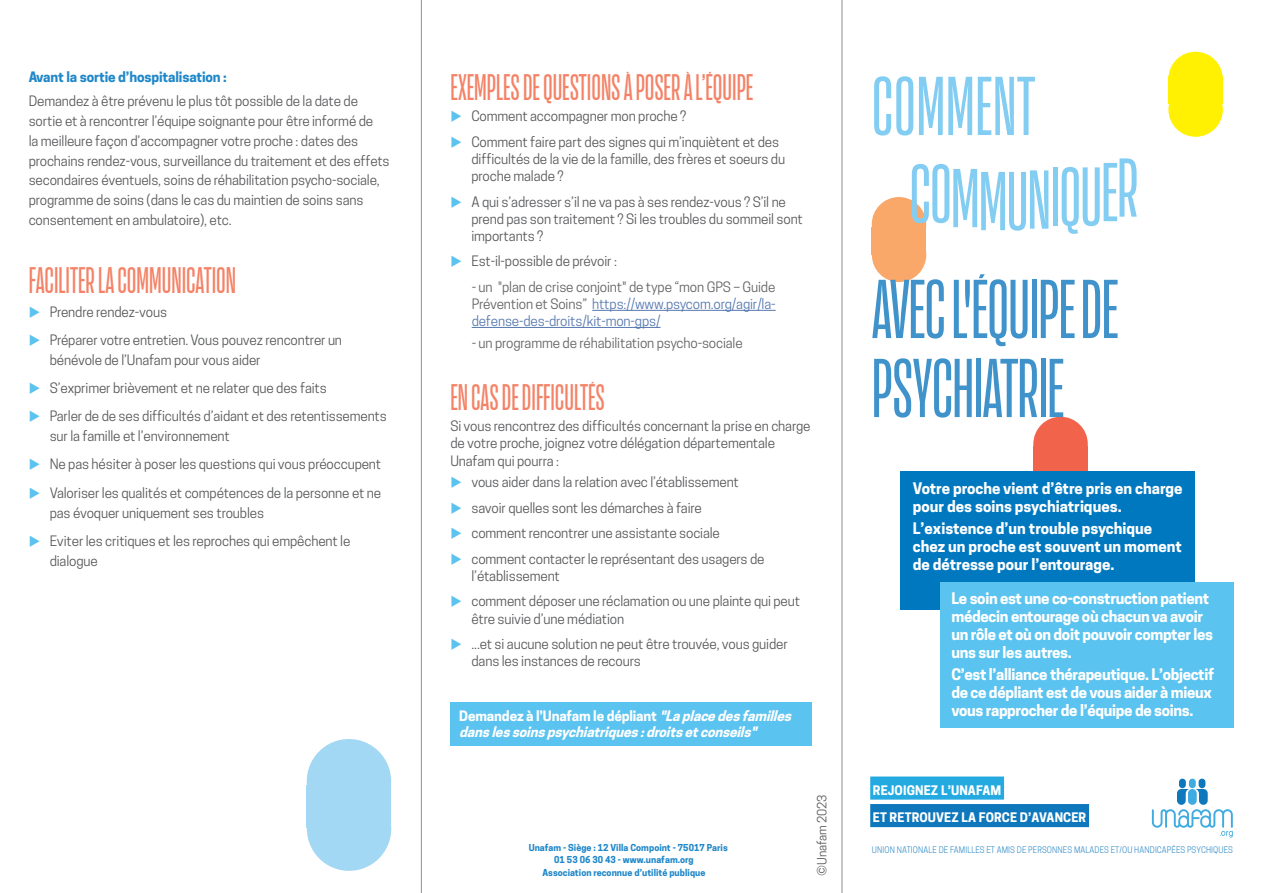
<style>
.page{position:relative;width:1263px;height:893px;background:#fff}
.page>*{position:absolute;margin:0;border:0;box-sizing:border-box;transform-origin:0 0}
.t1{font:81.6px "Action Cond Regular Web Grade 2";letter-spacing:-.01em;color:#3f93ca}
.t2{font:81.6px "Action Cond Regular Web Grade 2";letter-spacing:-.01em;color:#83cdf2}
.t3{font:81.6px "Action Cond Regular Web Grade 2";letter-spacing:.01em;color:#83cdf2}
.Titre_1_sans_filet{font:36px "Action Cond Regular Web Grade 2";color:#f48266}
.t4{font:700 15px/18px "Cooper Hewitt";letter-spacing:-.02em;color:#fff}
.t5{font:700 15px/18px "Cooper Hewitt";color:#fff}
.t6{font:13.5px/19.8px "Cooper Hewitt";letter-spacing:-.01em;color:#57585a}
.t7{font:13.5px/17.1px "Cooper Hewitt";letter-spacing:-.01em;color:#5678b0;text-align:justify}
.t8{font:italic 700 13.5px/16.2px "Cooper Hewitt";color:#fff}
.t9{font:13.5px "Cooper Hewitt";letter-spacing:-.01em;color:#636366}
.t10{font:700 13.5px "Cooper Hewitt";letter-spacing:-.01em;color:#2088c9}
.t11{font:700 12.3px "Cooper Hewitt";letter-spacing:.01em;color:#fff}
.t12{font:12px "Cooper Hewitt";letter-spacing:-.01em;color:#57585a}
.Bloc_notes{font:700 9px/12px "Cooper Hewitt";letter-spacing:.005em;color:#2088c9}
.t13{font:8.55px "Cooper Hewitt";letter-spacing:.015em;color:#3f93ca;scale:.93 1}
.s1{color:#636366}
.s2{font-style:normal}
</style>
<div class="page">
<div style="left:1033px;top:447px;width:55px;height:27px;background:#f1634b"></div>
<div style="left:1033px;top:417px;width:55px;height:54px;background:#f1634b;border-radius:50%"></div>
<div style="left:307px;top:786px;width:84px;height:42px;background:#a3d8f4"></div>
<div style="left:307px;top:739px;width:84px;height:84px;background:#a3d8f4;border-radius:50%"></div>
<div style="left:307px;top:786px;width:84px;height:85px;background:#a3d8f4;border-radius:50%"></div>
<hr style="left:842px;top:0;width:1px;height:893px;background:#231f20">
<hr style="left:421px;top:0;width:1px;height:893px;background:#231f20">
<hr style="left:592px;top:310px;width:184px;height:1px;background:#5678b0">
<hr style="left:472px;top:327px;width:188px;height:1px;background:#5678b0">
<svg style="left:1152px;top:779px;width:81px;height:59px"></svg>
<div style="left:870px;top:776px;width:134px;height:24px;background:#24aae1"></div>
<div style="left:870px;top:804px;width:219px;height:23px;background:#0f78bd"></div>
<div style="left:900px;top:471px;width:295px;height:138px;background:#0078c0"></div>
<div style="left:451px;top:702px;width:361px;height:43px;background:#5bc3ef"></div>
<div style="left:940px;top:582px;width:293px;height:145px;background:#5bc3ef"></div>
<div style="left:872px;top:227px;width:54px;height:27px;background:#f9a86a"></div>
<div style="left:872px;top:197px;width:54px;height:54px;background:#f9a86a;border-radius:50%"></div>
<div style="left:872px;top:228px;width:54px;height:54px;background:#f9a86a;border-radius:50%"></div>
<div style="left:1168px;top:76px;width:55px;height:27px;background:#fff101"></div>
<div style="left:1168px;top:52px;width:55px;height:54px;background:#fff101;border-radius:50%"></div>
<div style="left:1168px;top:82px;width:55px;height:55px;background:#fff101;border-radius:50%"></div>
<p class="t10" style="left:29px;top:69px;width:200px">Avant la sortie d’hospitalisation :</p>
<p class="t6" style="left:29px;top:91px;width:362px">Demandez à être prévenu le plus tôt possible de la date de sortie et à rencontrer l’équipe soignante pour être informé de<br>la meilleure façon d’accompagner votre proche : dates des prochains rendez-vous, surveillance du traitement et des effets secondaires éventuels, soins de réhabilitation psycho-sociale, programme de soins (dans le cas du maintien de soins sans consentement en ambulatoire), etc.</p>
<p class="Titre_1_sans_filet" style="left:29px;top:261px;width:209px">FACILITER LA COMMUNICATION</p>
<p class="t6" style="left:50px;top:302px;width:119px">Prendre rendez-vous</p>
<p class="t6" style="left:50px;top:330px;width:294px">Préparer votre entretien. Vous pouvez rencontrer un bénévole de l’Unafam pour vous aider</p>
<p class="t6" style="left:50px;top:378px;width:279px">S’exprimer brièvement et ne relater que des faits</p>
<p class="t6" style="left:50px;top:406px;width:339px">Parler de de ses difficultés d’aidant et des retentissements sur la famille et l’environnement</p>
<p class="t6" style="left:50px;top:455px;width:333px">Ne pas hésiter à poser les questions qui vous préoccupent</p>
<p class="t6" style="left:50px;top:483px;width:333px">Valoriser les qualités et compétences de la personne et ne pas évoquer uniquement ses troubles</p>
<p class="t6" style="left:50px;top:531px;width:302px">Eviter les critiques et les reproches qui empêchent le dialogue</p>
<p class="Titre_1_sans_filet" style="left:450px;top:68px;width:304px">EXEMPLES DE QUESTIONS À POSER À L’ÉQUIPE</p>
<p class="t6" style="left:471px;top:106px;width:216px">Comment accompagner mon proche ?</p>
<p class="t6" style="left:471px;top:133px;width:315px;line-height:17.1px">Comment faire part des signes qui m’inquiètent et des difficultés de la vie de la famille, des frères et soeurs du proche malade ?</p>
<p class="t6" style="left:471px;top:193px;width:333px;line-height:17.1px">A qui s’adresser s’il ne va pas à ses rendez-vous ? S’il ne prend pas son traitement ? Si les troubles du sommeil sont importants ?</p>
<p class="t6" style="left:471px;top:251px;width:147px">Est-il-possible de prévoir :</p>
<p class="t7" style="left:472px;top:278px;width:305px"><span class="s1">- un "plan de crise conjoint" de type “mon GPS – Guide Prévention et Soins”</span> https://www.psycom.org/agir/la&shy;defense-des-droits/kit-mon-gps/</p>
<p class="t9" style="left:472px;top:335px;width:273px">- un programme de réhabilitation psycho-sociale</p>
<p class="Titre_1_sans_filet" style="left:450px;top:378px;width:156px">EN CAS DE DIFFICULTÉS</p>
<p class="t6" style="left:450px;top:418px;width:362px;line-height:17.1px">Si vous rencontrez des difficultés concernant la prise en charge de votre proche, joignez votre délégation départementale<br>Unafam qui pourra :</p>
<p class="t6" style="left:471px;top:472px;width:269px">vous aider dans la relation avec l’établissement</p>
<p class="t6" style="left:471px;top:498px;width:232px">savoir quelles sont les démarches à faire</p>
<p class="t6" style="left:471px;top:523px;width:250px">comment rencontrer une assistante sociale</p>
<p class="t6" style="left:471px;top:550px;width:295px;line-height:17.1px">comment contacter le représentant des usagers de l’établissement</p>
<p class="t6" style="left:471px;top:593px;width:330px;line-height:17.1px">comment déposer une réclamation ou une plainte qui peut être suivie d’une médiation</p>
<p class="t6" style="left:471px;top:635px;width:318px;line-height:17.1px">...et si aucune solution ne peut être trouvée, vous guider dans les instances de recours</p>
<p class="t8" style="left:459px;top:708px;width:337px"><span class="s2">Demandez à l’Unafam le dépliant</span> "Laplacedesfamilles danslessoinspsychiatriques:droitsetconseils"</p>
<p class="Bloc_notes" style="left:554px;top:842px;width:175px;text-indent:-26px">Unafam - Siège : 12 Villa Compoint - 75017 Paris<br>01 53 06 30 43 - www.unafam.org</p>
<p class="Bloc_notes" style="left:542px;top:867px;width:165px">Association reconnue d’utilité publique</p>
<p class="t12" style="left:815px;top:876px;width:83px;rotate:-90deg">©Unafam 2023</p>
<p class="t3" style="left:872px;top:64px;width:165px">COMMENT</p>
<p class="t2" style="left:909px;top:154px;width:231px">COMMUNIQUER</p>
<p class="t1" style="left:872px;top:267px;width:248px">AVEC L'ÉQUIPE DE</p>
<p class="t1" style="left:872px;top:346px;width:194px">PSYCHIATRIE</p>
<p class="t5" style="left:913px;top:479px;width:271px">Votre proche vient d’être pris en charge pour des soins psychiatriques.</p>
<p class="t5" style="left:913px;top:519px;width:270px">L’existence d’un trouble psychique chez un proche est souvent un moment de détresse pour l’entourage.</p>
<p class="t4" style="left:951px;top:590px;width:263px">Le soin est une co-construction patient médecin entourage où chacun va avoir un rôle et où on doit pouvoir compter les uns sur les autres.</p>
<p class="t4" style="left:951px;top:666px;width:264px">C’est l’alliance thérapeutique. L’objectif de ce dépliant est de vous aider à mieux vous rapprocher de l’équipe de soins.</p>
<p class="t11" style="left:873px;top:783px;width:130px">REJOIGNEZ L’UNAFAM</p>
<p class="t11" style="left:873px;top:810px;width:215px">ET RETROUVEZ LA FORCE D’AVANCER</p>
<p class="t13" style="left:872px;top:845px;width:390px">UNION NATIONALE DE FAMILLES ET AMIS DE PERSONNES MALADES ET/OU HANDICAPÉES PSYCHIQUES</p>
</div>
